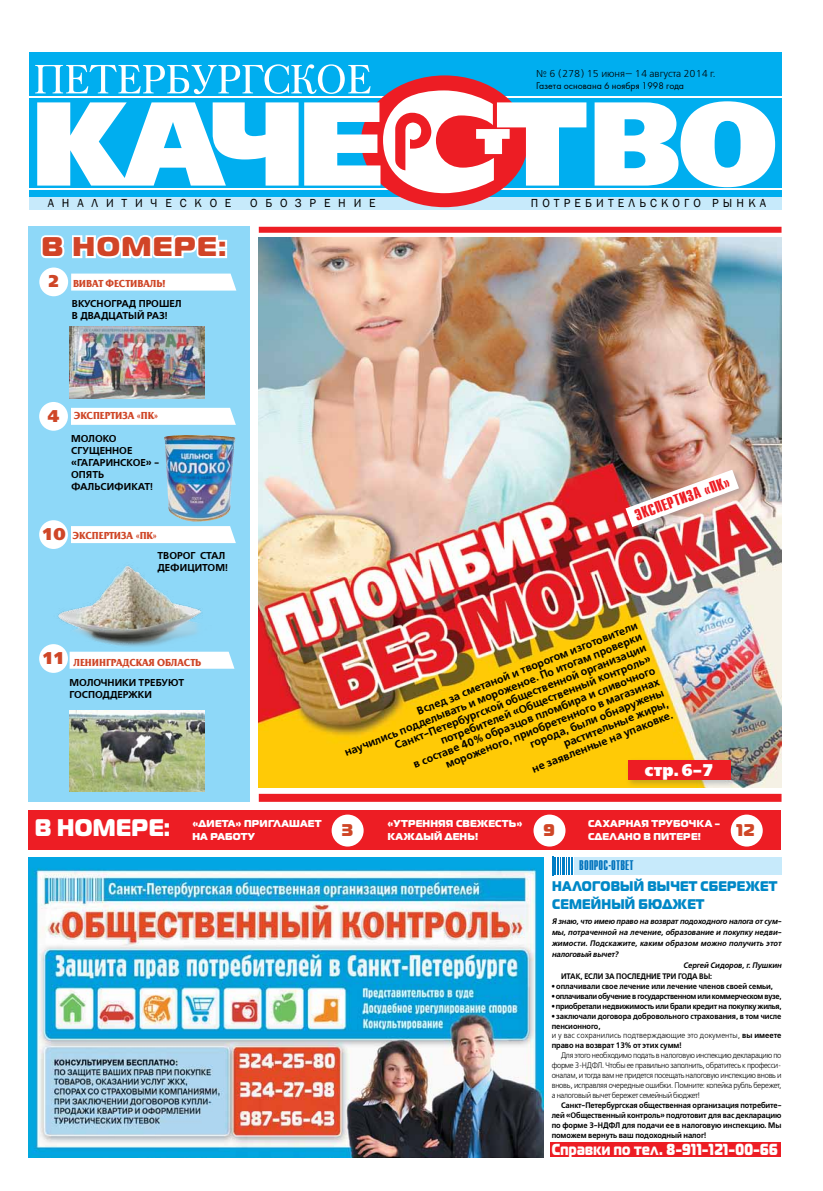
<style>
.page{position:relative;width:823px;height:1191px;background:#fff}
.page>*{position:absolute;margin:0;border:0;box-sizing:border-box;transform-origin:0 0}
.t1{font:27px "Magistral Black C";letter-spacing:.05em;color:#d14427;scale:1.04 1}
.t2{font:24px "Magistral Black C";letter-spacing:.02em;color:#fff;scale:.89 1}
.t3{font:17px "Free Set Black C";color:#fff;scale:.91 1}
.t4{font:17px "Magistral Black C";color:#cf4627}
.t5{font:17px "Free Set Black C";color:#cf4627}
.t6{font:16px "Magistral Black C";letter-spacing:.03em;color:#fff;scale:.79 1}
.t7{font:700 16px "Compact C";color:#ed1d24;scale:1.06 1}
.t8{font:14px "Magistral Black C";letter-spacing:.02em;color:#0088c7;scale:.86 1}
.t9{font:700 14px "Compact C";letter-spacing:.01em;color:#0072bc;scale:.83 1}
.t10{font:12px "Franklin Gothic";letter-spacing:.66em;color:#000}
.t11{font:700 11px/12px "Free Set C";color:#000;text-align:right}
.t12{font:700 10px/12px "Free Set C";color:#000}
.t13{font:10px/13px "Magistral Black C";letter-spacing:.02em;color:#fff;scale:.95 1}
.t14{font:700 10px "Friz Quadrata C";letter-spacing:.005em;color:#cf4627;scale:.96 1}
.t15{font:10px "Free Set C";color:#000}
.t16{font:10px "Futura Book C";color:#000}
.t17{font:700 8px/9.9px "Free Set C";letter-spacing:-.01em;color:#000;scale:.93 1}
.t18{font:8px/9.9px "Free Set C";letter-spacing:-.035em;color:#000;text-align:justify;scale:.93 1}
.t19{font:italic 700 8px "Free Set C";color:#000;scale:.93 1}
.t20{font:700 8px "Free Set C";letter-spacing:-.035em;color:#000;scale:.92 1}
.t21{font:700 8px "Free Set C";letter-spacing:-.03em;color:#000;scale:.92 1}
.t22{font:italic 700 8px "Free Set C";letter-spacing:.02em;color:#000;scale:.93 1}
.s1{font-family:"Free Set Black C";font-weight:400;font-size:17px}
.s2{font-weight:400}
</style>
<div class="page">
<img style="left:258px;top:238px;width:523px;height:549px">
<div style="left:258px;top:227px;width:523px;height:6px;background:#ed1d24"></div>
<div style="left:258px;top:794px;width:523px;height:8px;background:#ed1d24"></div>
<div style="left:625px;top:757px;width:113px;height:31px;background:#253f5e;opacity:.27"></div>
<div style="left:628px;top:760px;width:102px;height:19px;background:#ed1d24"></div>
<div style="left:29px;top:66px;width:751px;height:144px;background:#c7eafb"></div>
<div style="left:29px;top:52px;width:751px;height:144px;background:#00aeef"></div>
<hr style="left:29px;top:97px;width:751px;height:1px;background:#fff">
<hr style="left:29px;top:188px;width:751px;height:2px;background:#fff">
<div style="left:361px;top:75px;width:166px;height:132px;background:#ed1d24;border-radius:50%"></div>
<svg style="left:35px;top:64px;width:335px;height:30px"></svg>
<svg style="left:37px;top:90px;width:737px;height:103px;fill:#fff"></svg>
<div style="left:28px;top:810px;width:752px;height:40px;background:#ed1d24"></div>
<div style="left:730px;top:814px;width:32px;height:32px;background:#fff;border-radius:50%"></div>
<div style="left:533px;top:814px;width:32px;height:32px;background:#fff;border-radius:50%"></div>
<div style="left:28px;top:227px;width:222px;height:575px;background:#8ed8f8"></div>
<svg style="left:71px;top:408px;width:165px;height:17px;background:#fbfdfe"></svg>
<svg style="left:71px;top:273px;width:165px;height:17px;background:#f9fdfe"></svg>
<div style="left:39px;top:267px;width:29px;height:29px;background:#fff;border-radius:50%"></div>
<div style="left:39px;top:402px;width:29px;height:29px;background:#fff;border-radius:50%"></div>
<svg style="left:40px;top:235px;width:188px;height:24px"></svg>
<div style="left:70px;top:651px;width:164px;height:17px;background:#fff"></div>
<div style="left:39px;top:644px;width:29px;height:29px;background:#fff;border-radius:50%"></div>
<svg style="left:71px;top:526px;width:165px;height:17px;background:#fcfefe"></svg>
<div style="left:39px;top:520px;width:29px;height:29px;background:#fff;border-radius:50%"></div>
<img style="left:70px;top:326px;width:135px;height:72px">
<img style="left:70px;top:710px;width:134px;height:81px">
<div style="left:623px;top:467px;width:123px;height:68px;background:#253f5e;opacity:.27"></div>
<img style="left:625px;top:469px;width:113px;height:58px">
<div style="left:550px;top:1142px;width:231px;height:14px;background:#ed1d24"></div>
<img style="left:28px;top:857px;width:515px;height:300px">
<div style="left:573px;top:857px;width:208px;height:17px;background:#c7eafb"></div>
<svg style="left:552px;top:857px;width:21px;height:19px"></svg>
<div style="left:331px;top:814px;width:32px;height:32px;background:#fff;border-radius:50%"></div>
<img style="left:164px;top:435px;width:72px;height:86px">
<img style="left:53px;top:566px;width:159px;height:89px">
<p class="t15" style="left:536px;top:67px;width:181px">№ 6 (278) 15 июня— 14 августа 2014 г.</p>
<p class="t16" style="left:536px;top:80px;width:149px">Газета основана 6 ноября 1998 года</p>
<h3 class="t10" style="left:48px;top:196px;width:185px">АНА-ЛИ-ТИ-ЧЕС-КОЕ</h3>
<h3 class="t10" style="left:250px;top:196px;width:127px">ОБО-ЗРЕ-НИЕ</h3>
<h3 class="t10" style="left:530px;top:195px;width:23px">п отребител</h3>
<h3 class="t10" style="left:639px;top:195px;width:22px">ь ско</h3>
<h3 class="t10" style="left:683px;top:195px;width:19px">г ор</h3>
<h3 class="t10" style="left:722px;top:195px;width:25px">ы нка</h3>
<h1 class="t1" style="left:41px;top:229px;width:179px">В номере:</h1>
<p class="t14" style="left:48px;top:277px;width:124px"><span class="s1">2</span> Виват фестиваль!</p>
<p class="t12" style="left:72px;top:297px;width:111px">ВКУСНОГРАД прошел в двад</p>
<p class="t12" style="left:108px;top:309px;width:61px">цатый раз!</p>
<h3 class="t5" style="left:47px;top:406px;width:14px">4</h3>
<p class="t14" style="left:74px;top:410px;width:89px">Экспертиза «ПК»</p>
<p class="t12" style="left:71px;top:433px;width:42px">Молоко сгущенно</p>
<p class="t12" style="left:127px;top:445px;width:7px">е</p>
<p class="t12" style="left:71px;top:457px;width:17px">«Гагар</p>
<p class="t12" style="left:106px;top:457px;width:16px">инско</p>
<p class="t12" style="left:140px;top:457px;width:20px">е» -</p>
<p class="t12" style="left:71px;top:469px;width:83px">опять фальсификат!</p>
<p class="t14" style="left:41px;top:529px;width:122px"><span class="s1">10</span> Экспертиза «ПК»</p>
<p class="t12" style="left:157px;top:550px;width:8px">Творог</p>
<p class="t12" style="left:157px;top:550px;width:72px;text-align:right">стал дефицитом!</p>
<p class="t14" style="left:41px;top:656px;width:168px"><span class="s1">11</span> Ленинградская область</p>
<p class="t12" style="left:70px;top:676px;width:116px">Молочники требуют гос</p>
<p class="t12" style="left:88px;top:688px;width:16px">подд</p>
<p class="t12" style="left:117px;top:688px;width:36px">ержки</p>
<h2 class="t2" style="left:35px;top:811px;width:154px">В номере:</h2>
<p class="t13" style="left:192px;top:816px;width:137px">«Диета» п риглашает на работу</p>
<h3 class="t7" style="left:632px;top:508px;width:96px;rotate:-20deg">Экспертиза «ПК »</h3>
<p class="t11" style="left:339px;top:738px;width:321px;rotate:-22deg">Вслед за сметаной и творогом изготовители<br>научились подделывать и мороженое. По итогам проверки Санкт-Петербургской общественной организации потребителей «Общественный контроль»<br>в составе 40% образцов пломбира и сливочного мороженого, приобретенного в магазинах<br>города, были обнаружены<br>растительные жиры,<br>не заявленные на упаковке.</p>
<h3 class="t3" style="left:644px;top:760px;width:77px">стр. 6–7</h3>
<h3 class="t4" style="left:341px;top:818px;width:13px">3</h3>
<p class="t13" style="left:387px;top:816px;width:143px">«Утренняя свежесть» каждый день!</p>
<h3 class="t4" style="left:543px;top:818px;width:13px">9</h3>
<p class="t13" style="left:587px;top:816px;width:140px">Сахарная трубочка – сделано в Питере!</p>
<h3 class="t4" style="left:736px;top:818px;width:20px">12</h3>
<h3 class="t9" style="left:579px;top:858px;width:67px">вопрос-ответ</h3>
<h3 class="t8" style="left:552px;top:876px;width:13px">НАЛОГО</h3>
<h3 class="t8" style="left:610px;top:876px;width:67px">ВЫЙ ВЫЧЕТ</h3>
<h3 class="t8" style="left:700px;top:876px;width:21px">СБЕРЕ</h3>
<h3 class="t8" style="left:745px;top:876px;width:28px">жЕТ</h3>
<h3 class="t8" style="left:552px;top:894px;width:23px">СЕМЕЙНЫЙ</h3>
<h3 class="t8" style="left:638px;top:894px;width:54px">БЮдЖЕТ</h3>
<p class="t19" style="left:551px;top:916px;width:248px">Я знаю, что имею право на возврат подоходного налога от сум-</p>
<p class="t19" style="left:551px;top:927px;width:248px">мы, потраченной на лечение, образование и покупку недви-</p>
<p class="t22" style="left:551px;top:938px;width:248px">жимости. Подскажите, каким образом можно получить этот</p>
<p class="t19" style="left:551px;top:949px;width:73px">налоговый вычет?</p>
<p class="t19" style="left:682px;top:960px;width:107px">Сергей Сидоров, г. Пушкин</p>
<p class="t17" style="left:560px;top:971px;width:164px">ИТАК, ЕСЛИ ЗА ПОСЛЕДНИЕ ТРИ ГОДА ВЫ:</p>
<p class="t17" style="left:551px;top:981px;width:239px">• оплачивали свое лечение или лечение членов своей семьи,</p>
<p class="t20" style="left:551px;top:991px;width:251px">• оплачивали обучение в государственном или коммерческом вузе,</p>
<p class="t21" style="left:551px;top:1001px;width:251px">• приобретали недвижимость или брали кредит на покупку жилья,</p>
<p class="t17" style="left:551px;top:1011px;width:248px">• заключали договора добровольного страхования, в том числе пенсионного,<br><span class="s2">и у вас сохранились подтверждающие это документы,</span> вы имеете право на возврат 13% от этих сумм!</p>
<p class="t18" style="left:551px;top:1050px;width:248px;text-indent:9px">Для этого необходимо подать в налоговую инспекцию декларацию по форме 3-НДФЛ. Чтобы ее правильно заполнить, обратитесь к професси&shy;оналам, и тогда вам не придется посещать налоговую инспекцию вновь и вновь, исправляя очередные ошибки. Помните: копейка рубль бережет, а налоговый вычет бережет семейный бюджет!</p>
<p class="t17" style="left:551px;top:1100px;width:248px;text-align:justify;text-indent:9px">Санкт-Петербургская общественная организация потребите&shy;лей «Общественный контроль» подготовит для вас декларацию по форме 3-НДФЛ для подачи ее в налоговую инспекцию. Мы поможем вернуть ваш подоходный налог!</p>
<h3 class="t6" style="left:551px;top:1138px;width:287px">Справки по тел. 8-911-121-00-66</h3>
</div>
